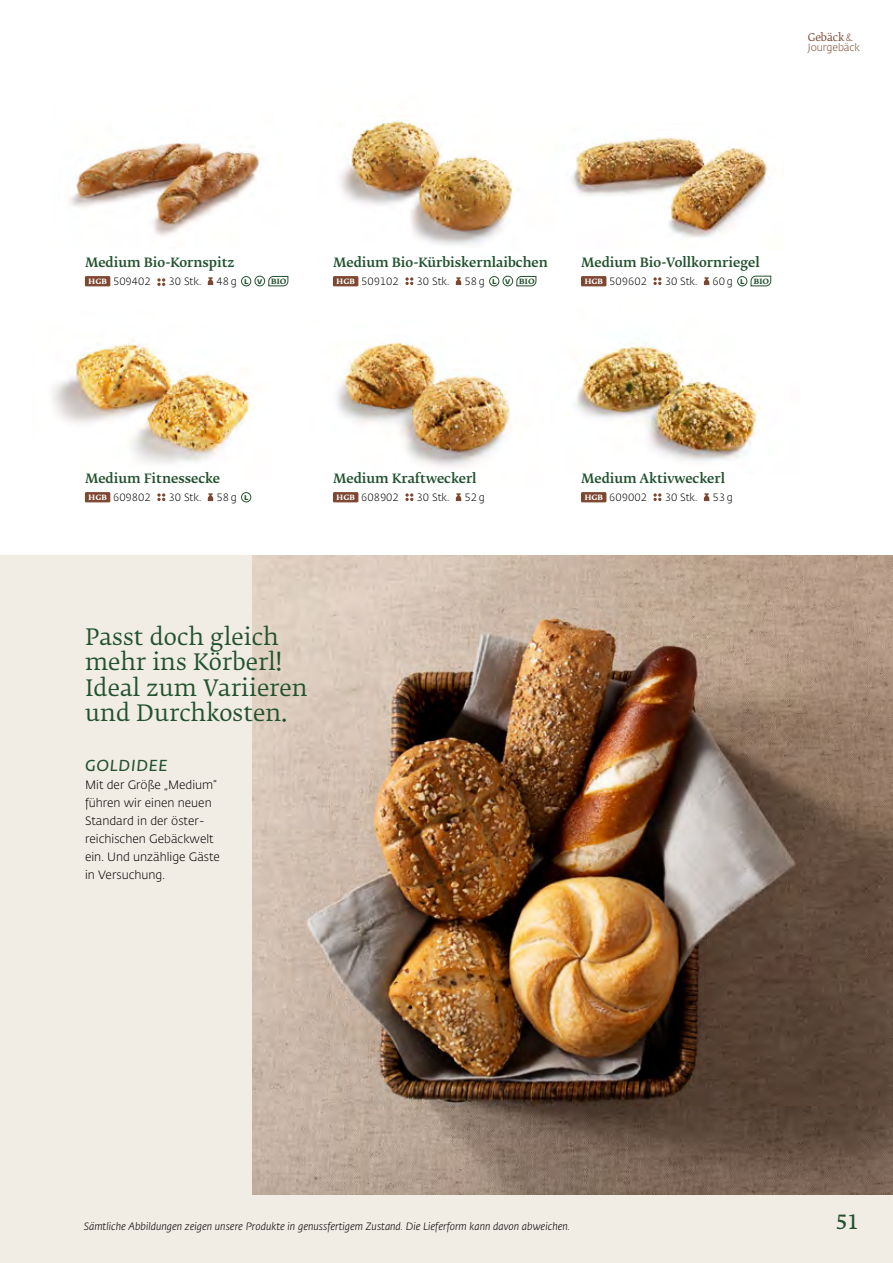
<style>
.page{position:relative;width:893px;height:1263px;background:#fff}
.page>*{position:absolute;margin:0;border:0;box-sizing:border-box;transform-origin:0 0}
.t1{font:22.5px/25.5px "Fedra Serif B Pro";letter-spacing:.01em;color:#22522e}
.t2{font:19.5px "Fedra Serif B Pro Demi";color:#22522e}
.t3{font:italic 600 15.75px "Fedra Sans Pro";letter-spacing:.05em;color:#22522e}
.t4{font:500 12.75px "Fedra Serif B Pro";color:#22522e}
.t5{font:300 12px/18px "Fedra Sans Pro";color:#000}
.t6{font:300 10.5px "Fedra Sans Pro";color:#000}
.t7{font:italic 300 10.5px "Fedra Sans Pro";color:#000}
.t8{font:300 10.5px "Fedra Sans Pro";letter-spacing:-.01em;color:#7c4630}
.t9{font:10.5px "Fedra Serif B Pro";letter-spacing:-.01em;color:#7c4630}
.s1{font-family:"Fedra Sans Pro";font-weight:300}
.s2{font-family:"Fedra Serif B Pro";font-weight:500;font-size:9.75px;color:#fff}
.s3{font-weight:700;font-size:9px;color:#22522e}
.s4{font-weight:700;font-size:8.7px;color:#22522e}
.s5{font-family:"Fedra Serif B Pro";font-weight:500;font-size:9.75px;color:#22522e}
</style>
<div class="page">
<div style="left:0;top:555px;width:893px;height:708px;background:#f1ece4"></div>
<img style="left:69px;top:142px;width:193px;height:94px">
<img style="left:575px;top:342px;width:186px;height:119px">
<img style="left:336px;top:340px;width:176px;height:127px">
<div style="left:333px;top:493px;width:25px;height:9px;background:#7c4630"></div>
<div style="left:333px;top:492px;width:25px;height:10px;border:1px solid #7c4630"></div>
<svg style="left:405px;top:493px;width:8px;height:8px"></svg>
<svg style="left:456px;top:493px;width:5px;height:8px"></svg>
<div style="left:581px;top:493px;width:25px;height:9px;background:#7c4630"></div>
<div style="left:581px;top:492px;width:25px;height:10px;border:1px solid #7c4630"></div>
<svg style="left:653px;top:493px;width:8px;height:8px"></svg>
<svg style="left:704px;top:493px;width:5px;height:8px"></svg>
<div style="left:85px;top:277px;width:25px;height:9px;background:#7c4630"></div>
<div style="left:85px;top:276px;width:25px;height:10px;border:1px solid #7c4630"></div>
<svg style="left:157px;top:278px;width:8px;height:8px"></svg>
<svg style="left:208px;top:277px;width:5px;height:8px"></svg>
<div style="left:241px;top:276px;width:10px;height:10px;border:1px solid #22522e;border-radius:50%"></div>
<div style="left:255px;top:276px;width:10px;height:10px;border:1px solid #22522e;border-radius:50%"></div>
<svg style="left:268px;top:276px;width:21px;height:11px"></svg>
<img style="left:340px;top:120px;width:178px;height:125px">
<div style="left:333px;top:277px;width:25px;height:9px;background:#7c4630"></div>
<div style="left:333px;top:276px;width:25px;height:10px;border:1px solid #7c4630"></div>
<svg style="left:405px;top:277px;width:8px;height:8px"></svg>
<svg style="left:456px;top:277px;width:5px;height:8px"></svg>
<div style="left:489px;top:276px;width:10px;height:10px;border:1px solid #22522e;border-radius:50%"></div>
<div style="left:503px;top:276px;width:10px;height:10px;border:1px solid #22522e;border-radius:50%"></div>
<svg style="left:516px;top:276px;width:21px;height:11px"></svg>
<img style="left:571px;top:137px;width:198px;height:101px">
<div style="left:581px;top:277px;width:25px;height:9px;background:#7c4630"></div>
<div style="left:581px;top:276px;width:25px;height:10px;border:1px solid #7c4630"></div>
<svg style="left:653px;top:277px;width:8px;height:8px"></svg>
<svg style="left:704px;top:277px;width:5px;height:8px"></svg>
<div style="left:737px;top:276px;width:10px;height:10px;border:1px solid #22522e;border-radius:50%"></div>
<svg style="left:750px;top:275px;width:21px;height:12px"></svg>
<div style="left:85px;top:493px;width:25px;height:9px;background:#7c4630"></div>
<div style="left:85px;top:492px;width:25px;height:10px;border:1px solid #7c4630"></div>
<svg style="left:157px;top:493px;width:8px;height:8px"></svg>
<svg style="left:208px;top:493px;width:5px;height:8px"></svg>
<div style="left:241px;top:492px;width:10px;height:10px;border:1px solid #22522e;border-radius:50%"></div>
<img style="left:52px;top:339px;width:199px;height:125px">
<img style="left:252px;top:555px;width:641px;height:639px">
<p class="t9" style="left:808px;top:31px;width:46px">Gebäck <span class="s1">&amp;</span></p>
<p class="t8" style="left:808px;top:40px;width:54px">Jourgebäck</p>
<p class="t4" style="left:85px;top:255px;width:151px">Medium Bio-Kornspitz</p>
<p class="t6" style="left:88px;top:274px;width:64px"><span class="s2">hgb</span> 509402</p>
<p class="t6" style="left:169px;top:274px;width:34px">30 Stk.</p>
<p class="t6" style="left:216px;top:274px;width:72px">48 g <span class="s3">l</span> <span class="s4">v</span> <span class="s5">bio</span></p>
<p class="t4" style="left:333px;top:255px;width:216px">Medium Bio-Kürbiskernlaibchen</p>
<p class="t6" style="left:336px;top:274px;width:64px"><span class="s2">hgb</span> 509102</p>
<p class="t6" style="left:417px;top:274px;width:34px">30 Stk.</p>
<p class="t6" style="left:464px;top:274px;width:72px">58 g <span class="s3">l</span> <span class="s4">v</span> <span class="s5">bio</span></p>
<p class="t4" style="left:581px;top:255px;width:180px">Medium Bio-Vollkornriegel</p>
<p class="t6" style="left:584px;top:274px;width:64px"><span class="s2">hgb</span> 509602</p>
<p class="t6" style="left:665px;top:274px;width:34px">30 Stk.</p>
<p class="t6" style="left:713px;top:274px;width:58px">60 g <span class="s3">l</span> <span class="s5">bio</span></p>
<p class="t4" style="left:85px;top:471px;width:137px">Medium Fitnessecke</p>
<p class="t6" style="left:88px;top:490px;width:64px"><span class="s2">hgb</span> 609802</p>
<p class="t6" style="left:169px;top:490px;width:34px">30 Stk.</p>
<p class="t6" style="left:216px;top:490px;width:33px">58 g <span class="s3">l</span></p>
<p class="t4" style="left:333px;top:471px;width:145px">Medium Kraftweckerl</p>
<p class="t6" style="left:336px;top:490px;width:64px"><span class="s2">hgb</span> 608902</p>
<p class="t6" style="left:417px;top:490px;width:34px">30 Stk.</p>
<p class="t6" style="left:464px;top:490px;width:22px">52 g</p>
<h1 class="t1" style="left:85px;top:624px;width:224px">Passt doch gleich mehr ins Körberl!<br>Ideal zum Variieren und Durchkosten.</h1>
<p class="t3" style="left:85px;top:754px;width:84px">GOLDIDEE</p>
<p class="t5" style="left:85px;top:776px;width:136px">Mit der Größe „Medium“ führen wir einen neuen<br>Standard in der öster&shy;reichischen Gebäckwelt ein. Und unzählige Gäste in Versuchung.</p>
<p class="t4" style="left:581px;top:471px;width:145px">Medium Aktivweckerl</p>
<p class="t6" style="left:584px;top:490px;width:64px"><span class="s2">hgb</span> 609002</p>
<p class="t6" style="left:665px;top:490px;width:34px">30 Stk.</p>
<p class="t6" style="left:713px;top:490px;width:22px">53 g</p>
<p class="t7" style="left:84px;top:1219px;width:488px">Sämtliche Abbildungen zeigen unsere Produkte in genussfertigem Zustand. Die Lieferform kann davon abweichen.</p>
<h2 class="t2" style="left:836px;top:1210px;width:25px">51</h2>
</div>
